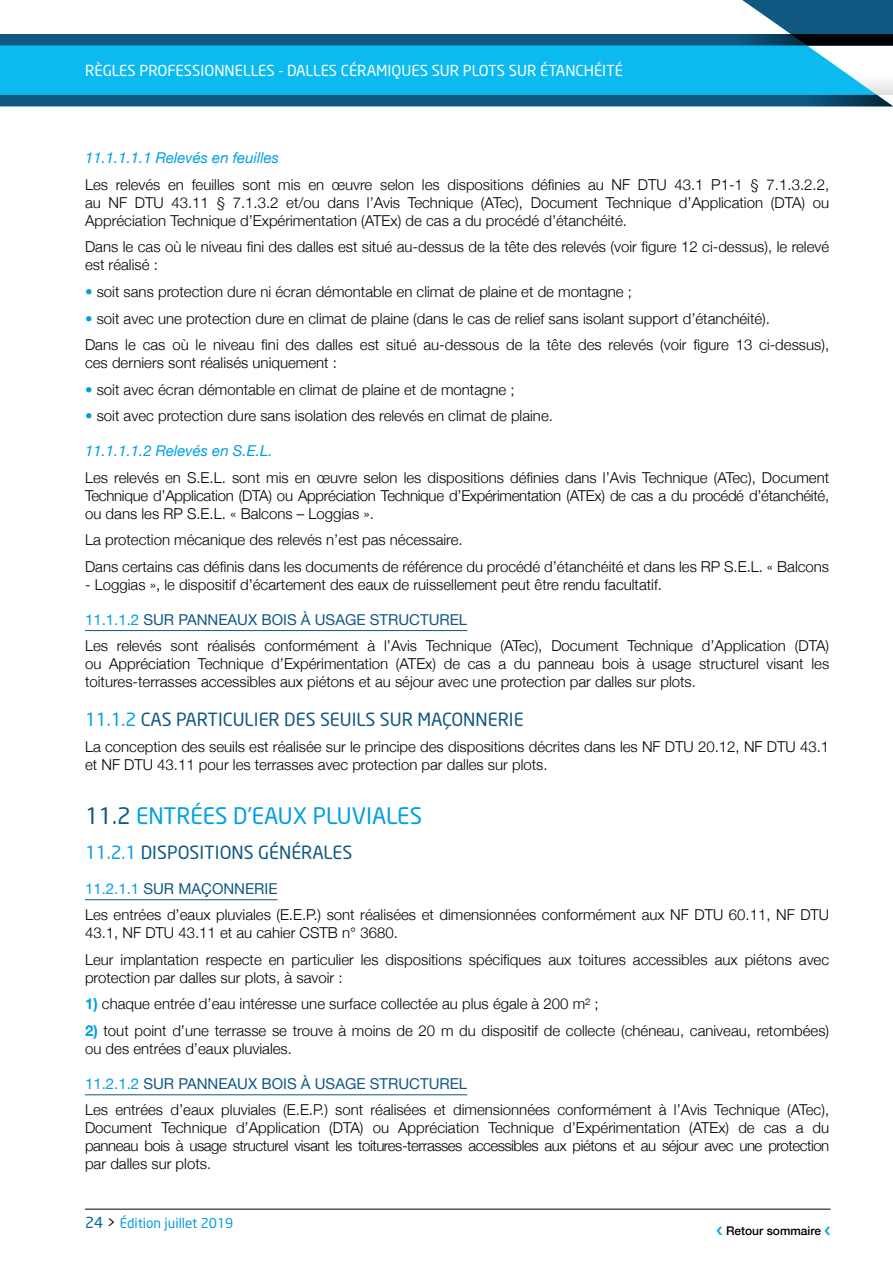
<style>
.page{position:relative;width:893px;height:1263px;background:#fff}
.page>*{position:absolute;margin:0;border:0;box-sizing:border-box;transform-origin:0 0}
.t1{font:22.5px "Neo Sans";color:#009fe3}
.t2{font:18px "Neo Sans";color:#0f5882}
.t3{font:300 15px/18px "Helvetica Neue";color:#000}
.t4{font:15px "Neo Sans";color:#fff}
.t5{font:italic 15px "Helvetica Neue";color:#009fe3}
.t6{font:13.5px "Neo Sans";color:#009fe3}
.t7{font:500 12px "Helvetica Neue";color:#000}
.s1{color:#009fe3}
.s2{font-weight:400;color:#009fe3}
.s3{font-weight:400;color:#0f5882}
.s4{color:#0f5882}
.s5{font-weight:700;color:#009fe3}
.s6{font-size:15px;color:#006a87}
.s7{font-size:15px;color:#000}
</style>
<div class="page">
<svg style="left:0;top:45px;width:893px;height:50px;background:#18bdee"></svg>
<svg style="left:0;top:95px;width:893px;height:11px;background:#10577f"></svg>
<svg style="left:0;top:0;width:893px;height:45px"></svg>
<hr style="left:85px;top:630px;width:382px;height:1px;background:#0f5882">
<hr style="left:85px;top:899px;width:193px;height:1px;background:#0f5882">
<hr style="left:85px;top:1094px;width:382px;height:1px;background:#0f5882">
<hr style="left:85px;top:1209px;width:746px;height:1px;background:#000">
<p class="t4" style="left:85px;top:61px;width:539px">RÈGLES PROFESSIONNELLES - DALLES CÉRAMIQUES SUR PLOTS SUR ÉTANCHÉITÉ</p>
<p class="t5" style="left:85px;top:147px;width:195px">11.1.1.1.1 Relevés en feuilles</p>
<p class="t3" style="left:85px;top:175px;width:746px;text-align:justify">Les relevés en feuilles sont mis en œuvre selon les dispositions définies au NF DTU 43.1 P1-1 § 7.1.3.2.2, au NF DTU 43.11 § 7.1.3.2 et/ou dans l’Avis Technique (ATec), Document Technique d’Application (DTA) ou Appréciation Technique d’Expérimentation (ATEx) de cas a du procédé d’étanchéité.</p>
<p class="t3" style="left:85px;top:237px;width:746px">Dans le cas où le niveau fini des dalles est situé au-dessus de la tête des relevés (voir figure 12 ci-dessus), le relevé est réalisé :</p>
<p class="t3" style="left:85px;top:282px;width:548px"><span class="s1">•</span> soit sans protection dure ni écran démontable en climat de plaine et de montagne ;</p>
<p class="t3" style="left:85px;top:304px;width:746px;line-height:26.5px"><span class="s1">•</span> soit avec une protection dure en climat de plaine (dans le cas de relief sans isolant support d’étanchéité).<br>Dans le cas où le niveau fini des dalles est situé au-dessous de la tête des relevés (voir figure 13 ci-dessus),</p>
<p class="t3" style="left:85px;top:353px;width:253px">ces derniers sont réalisés uniquement :</p>
<p class="t3" style="left:85px;top:379px;width:431px"><span class="s1">•</span> soit avec écran démontable en climat de plaine et de montagne ;</p>
<p class="t3" style="left:85px;top:406px;width:469px"><span class="s1">•</span> soit avec protection dure sans isolation des relevés en climat de plaine.</p>
<p class="t5" style="left:85px;top:440px;width:189px">11.1.1.1.2 Relevés en S.E.L.</p>
<p class="t3" style="left:85px;top:467px;width:746px;text-align:justify">Les relevés en S.E.L. sont mis en œuvre selon les dispositions définies dans l’Avis Technique (ATec), Document Technique d’Application (DTA) ou Appréciation Technique d’Expérimentation (ATEx) de cas a du procédé d’étanchéité, ou dans les RP S.E.L. « Balcons – Loggias ».</p>
<p class="t3" style="left:85px;top:525px;width:746px;line-height:26.5px">La protection mécanique des relevés n’est pas nécessaire.<br>Dans certains cas définis dans les documents de référence du procédé d’étanchéité et dans les RP S.E.L. « Balcons</p>
<p class="t3" style="left:85px;top:574px;width:579px">- Loggias », le dispositif d’écartement des eaux de ruissellement peut être rendu facultatif.</p>
<p class="t3" style="left:85px;top:605px;width:746px;line-height:26.5px"><span class="s2">11.1.1.2</span> <span class="s3">SUR PANNEAUX BOIS À USAGE STRUCTUREL<br></span>Les relevés sont réalisés conformément à l’Avis Technique (ATec), Document Technique d’Application (DTA)</p>
<p class="t3" style="left:85px;top:654px;width:746px">ou Appréciation Technique d’Expérimentation (ATEx) de cas a du panneau bois à usage structurel visant les toitures-terrasses accessibles aux piétons et au séjour avec une protection par dalles sur plots.</p>
<p class="t2" style="left:85px;top:708px;width:440px"><span class="s1">11.1.2</span> CAS PARTICULIER DES SEUILS SUR MAÇONNERIE</p>
<p class="t3" style="left:85px;top:737px;width:746px">La conception des seuils est réalisée sur le principe des dispositions décrites dans les NF DTU 20.12, NF DTU 43.1 et NF DTU 43.11 pour les terrasses avec protection par dalles sur plots.</p>
<h1 class="t1" style="left:85px;top:802px;width:338px"><span class="s4">11.2</span> ENTRÉES D’EAUX PLUVIALES</h1>
<p class="t2" style="left:85px;top:841px;width:269px"><span class="s1">11.2.1</span> DISPOSITIONS GÉNÉRALES</p>
<p class="t3" style="left:85px;top:874px;width:746px;line-height:26.5px"><span class="s2">11.2.1.1</span> <span class="s3">SUR MAÇONNERIE<br></span>Les entrées d’eaux pluviales (E.E.P.) sont réalisées et dimensionnées conformément aux NF DTU 60.11, NF DTU</p>
<p class="t3" style="left:85px;top:918px;width:746px;line-height:26.5px">43.1, NF DTU 43.11 et au cahier CSTB n° 3680.<br>Leur implantation respecte en particulier les dispositions spécifiques aux toitures accessibles aux piétons avec</p>
<p class="t3" style="left:85px;top:967px;width:259px">protection par dalles sur plots, à savoir :</p>
<p class="t3" style="left:85px;top:994px;width:515px"><span class="s5">1)</span> chaque entrée d’eau intéresse une surface collectée au plus égale à 200 m² ;</p>
<p class="t3" style="left:85px;top:1020px;width:746px"><span class="s5">2)</span> tout point d’une terrasse se trouve à moins de 20 m du dispositif de collecte (chéneau, caniveau, retombées) ou des entrées d’eaux pluviales.</p>
<p class="t3" style="left:85px;top:1069px;width:746px;line-height:26.5px"><span class="s2">11.2.1.2</span> <span class="s3">SUR PANNEAUX BOIS À USAGE STRUCTUREL<br></span>Les entrées d’eaux pluviales (E.E.P.) sont réalisées et dimensionnées conformément à l’Avis Technique (ATec),</p>
<p class="t3" style="left:85px;top:1118px;width:746px;text-align:justify">Document Technique d’Application (DTA) ou Appréciation Technique d’Expérimentation (ATEx) de cas a du panneau bois à usage structurel visant les toitures-terrasses accessibles aux piétons et au séjour avec une protection par dalles sur plots.</p>
<p class="t6" style="left:85px;top:1215px;width:150px"><span class="s6">24</span> <span class="s7">&gt;</span> Édition juillet 2019</p>
<p class="t7" style="left:726px;top:1221px;width:97px">Retour sommaire</p>
</div>
